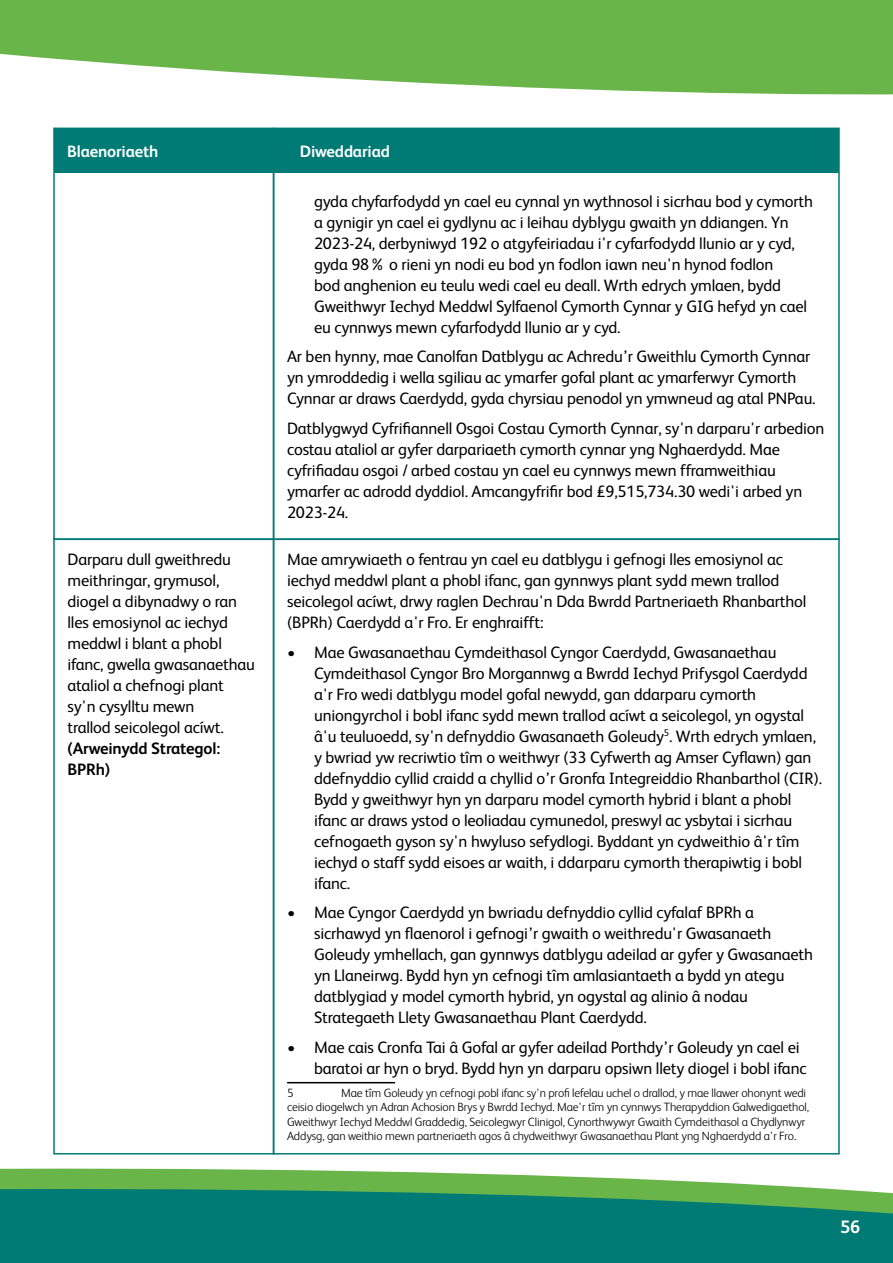
<style>
.page{position:relative;width:893px;height:1263px;background:#fff}
.page>*{position:absolute;margin:0;border:0;box-sizing:border-box;transform-origin:0 0}
.t1{font:700 18px "FS Albert";color:#fff}
.Body{font:16.5px/21px "FS Albert";letter-spacing:-.01em;color:#000}
.Body-2{font:700 16.5px "FS Albert";letter-spacing:-.01em;color:#fff}
.Footnote{font:300 12px/14.4px "FS Albert";letter-spacing:-.01em;color:#000}
.s1{font-weight:700}
</style>
<div class="page">
<div style="left:53px;top:128px;width:221px;height:412px;border:2px solid #007a74"></div>
<div style="left:54px;top:129px;width:219px;height:44px;background:#007a74"></div>
<div style="left:274px;top:129px;width:565px;height:44px;background:#007a74"></div>
<hr style="left:287px;top:1082px;width:108px;height:1px;background:#000">
<div style="left:53px;top:538px;width:221px;height:616px;border:2px solid #007a74"></div>
<svg style="left:0;top:0;width:893px;height:95px;fill:#6ab54a"></svg>
<svg style="left:0;top:1168px;width:780px;height:18px;fill:#6ab54a"></svg>
<svg style="left:0;top:1186px;width:893px;height:77px;fill:#007a74"></svg>
<p class="Body-2" style="left:67px;top:140px;width:93px">Blaenoriaeth</p>
<p class="Body-2" style="left:300px;top:140px;width:92px">Diweddariad</p>
<p class="Body" style="left:68px;top:548px;width:189px">Darparu dull gweithredu meithringar, grymusol, diogel a dibynadwy o ran lles emosiynol ac iechyd meddwl i blant a phobl ifanc, gwella gwasanaethau ataliol a chefnogi plant sy'n cysylltu mewn<br>trallod seicolegol acíwt. <span class="s1">(Arweinydd Strategol:<br>BPRh)</span></p>
<p class="Body" style="left:314px;top:190px;width:501px">gyda chyfarfodydd yn cael eu cynnal yn wythnosol i sicrhau bod y cymorth a gynigir yn cael ei gydlynu ac i leihau dyblygu gwaith yn ddiangen. Yn 2023-24, derbyniwyd 192 o atgyfeiriadau i'r cyfarfodydd llunio ar y cyd, gyda 98% o rieni yn nodi eu bod yn fodlon iawn neu'n hynod fodlon<br>bod anghenion eu teulu wedi cael eu deall. Wrth edrych ymlaen, bydd Gweithwyr Iechyd Meddwl Sylfaenol Cymorth Cynnar y GIG hefyd yn cael eu cynnwys mewn cyfarfodydd llunio ar y cyd.</p>
<p class="Body" style="left:287px;top:345px;width:530px">Ar ben hynny, mae Canolfan Datblygu ac Achredu’r Gweithlu Cymorth Cynnar yn ymroddedig i wella sgiliau ac ymarfer gofal plant ac ymarferwyr Cymorth<br>Cynnar ar draws Caerdydd, gyda chyrsiau penodol yn ymwneud ag atal PNPau.</p>
<p class="Body" style="left:287px;top:417px;width:539px">Datblygwyd Cyfrifiannell Osgoi Costau Cymorth Cynnar, sy'n darparu'r arbedion costau ataliol ar gyfer darpariaeth cymorth cynnar yng Nghaerdydd. Mae cyfrifiadau osgoi / arbed costau yn cael eu cynnwys mewn fframweithiau ymarfer ac adrodd dyddiol. Amcangyfrifir bod £9,515,734.30 wedi'i arbed yn 2023-24.</p>
<p class="Body" style="left:287px;top:548px;width:521px">Mae amrywiaeth o fentrau yn cael eu datblygu i gefnogi lles emosiynol ac iechyd meddwl plant a phobl ifanc, gan gynnwys plant sydd mewn trallod seicolegol acíwt, drwy raglen Dechrau'n Dda Bwrdd Partneriaeth Rhanbarthol (BPRh) Caerdydd a'r Fro. Er enghraifft:</p>
<p class="Body" style="left:314px;top:641px;width:509px;text-indent:-27px">• Mae Gwasanaethau Cymdeithasol Cyngor Caerdydd, Gwasanaethau Cymdeithasol Cyngor Bro Morgannwg a Bwrdd Iechyd Prifysgol Caerdydd a'r Fro wedi datblygu model gofal newydd, gan ddarparu cymorth uniongyrchol i bobl ifanc sydd mewn trallod acíwt a seicolegol, yn ogystal â'u teuluoedd, sy'n defnyddio Gwasanaeth Goleudy<sup>5</sup>. Wrth edrych ymlaen, y bwriad yw recriwtio tîm o weithwyr (33 Cyfwerth ag Amser Cyflawn) gan ddefnyddio cyllid craidd a chyllid o’r Gronfa Integreiddio Rhanbarthol (CIR).<br>Bydd y gweithwyr hyn yn darparu model cymorth hybrid i blant a phobl ifanc ar draws ystod o leoliadau cymunedol, preswyl ac ysbytai i sicrhau cefnogaeth gyson sy'n hwyluso sefydlogi. Byddant yn cydweithio â'r tîm iechyd o staff sydd eisoes ar waith, i ddarparu cymorth therapiwtig i bobl ifanc.</p>
<p class="Body" style="left:314px;top:901px;width:501px;text-indent:-27px">• Mae Cyngor Caerdydd yn bwriadu defnyddio cyllid cyfalaf BPRh a sicrhawyd yn flaenorol i gefnogi’r gwaith o weithredu'r Gwasanaeth Goleudy ymhellach, gan gynnwys datblygu adeilad ar gyfer y Gwasanaeth yn Llaneirwg. Bydd hyn yn cefnogi tîm amlasiantaeth a bydd yn ategu datblygiad y model cymorth hybrid, yn ogystal ag alinio â nodau Strategaeth Llety Gwasanaethau Plant Caerdydd.</p>
<p class="Body" style="left:314px;top:1036px;width:494px;text-indent:-27px">• Mae cais Cronfa Tai â Gofal ar gyfer adeilad Porthdy’r Goleudy yn cael ei baratoi ar hyn o bryd. Bydd hyn yn darparu opsiwn llety diogel i bobl ifanc</p>
<p class="Footnote" style="left:287px;top:1085px;width:8px">5</p>
<p class="Footnote" style="left:287px;top:1085px;width:524px;text-indent:54px">Mae tîm Goleudy yn cefnogi pobl ifanc sy'n profi lefelau uchel o drallod, y mae llawer ohonynt wedi ceisio diogelwch yn Adran Achosion Brys y Bwrdd Iechyd. Mae'r tîm yn cynnwys Therapyddion Galwedigaethol, Gweithwyr Iechyd Meddwl Graddedig, Seicolegwyr Clinigol, Cynorthwywyr Gwaith Cymdeithasol a Chydlynwyr Addysg, gan weithio mewn partneriaeth agos â chydweithwyr Gwasanaethau Plant yng Nghaerdydd a'r Fro.</p>
<p class="t1" style="left:840px;top:1215px;width:22px">56</p>
</div>
